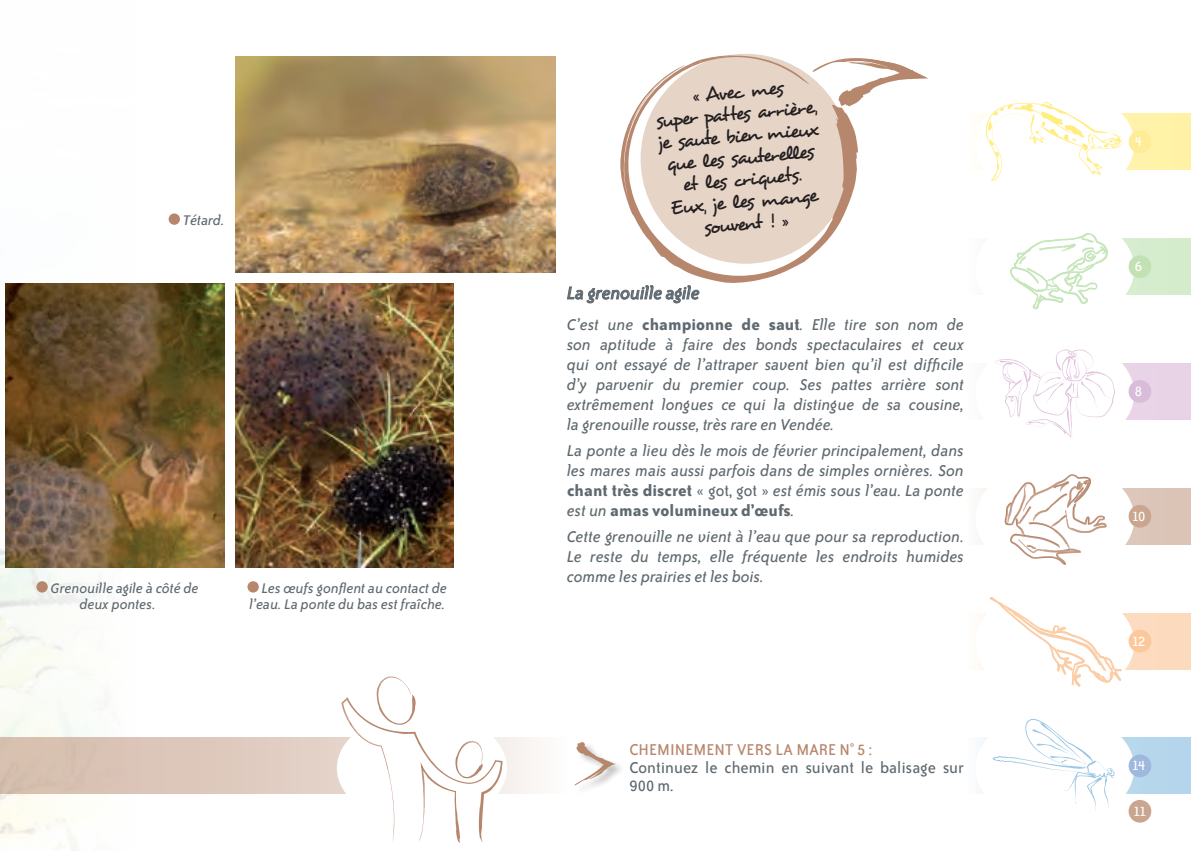
<style>
.page{position:relative;width:1191px;height:851px;background:#fff}
.page>*{position:absolute;margin:0;border:0;box-sizing:border-box;transform-origin:0 0}
.t1{font:20px/22px "Desyrel";color:#231f20;text-align:center}
.t2{font:italic 20px "Bailey Sans ITC";color:#5f696f}
.t3{font:italic 18px/20px "Bailey Sans ITC";color:#5f696f;text-align:justify}
.t4{font:18px/18px "Bailey Sans ITC";color:#5f696f}
.t5{font:18px "Bailey Sans ITC";color:#b7876d}
.t6{font:italic 16px/16px "Bailey Sans ITC";color:#5f696f}
.t7{font:16px "Bailey Sans ITC";letter-spacing:-.055em;color:#fff}
.s1{font-weight:700;font-style:normal}
.s2{font-style:normal}
</style>
<div class="page">
<img style="left:0;top:56px;width:454px;height:794px">
<svg style="left:574px;top:742px;width:41px;height:43px"></svg>
<div style="left:978px;top:113px;width:213px;height:57px;background:#fff3a8"></div>
<div style="left:975px;top:87px;width:159px;height:114px;background:#fff;border-radius:50%"></div>
<svg style="left:985px;top:102px;width:138px;height:79px"></svg>
<div style="left:980px;top:488px;width:211px;height:56px;background:#dbc4b8"></div>
<div style="left:975px;top:461px;width:159px;height:114px;background:#fff;border-radius:50%"></div>
<svg style="left:1004px;top:474px;width:102px;height:91px"></svg>
<div style="left:1128px;top:505px;width:23px;height:22px;background:#caa690;border-radius:50%"></div>
<img style="left:235px;top:57px;width:321px;height:215px">
<svg style="left:620px;top:55px;width:238px;height:228px;fill:#e6d4c7"></svg>
<svg style="left:812px;top:58px;width:116px;height:48px"></svg>
<svg style="left:567px;top:282px;width:133px;height:22px"></svg>
<img style="left:6px;top:283px;width:218px;height:284px">
<img style="left:235px;top:283px;width:219px;height:284px">
<div style="left:1128px;top:799px;width:23px;height:23px;background:#caa690;border-radius:50%"></div>
<svg style="left:0;top:737px;width:537px;height:57px;background:#dfcbbf"></svg>
<svg style="left:341px;top:676px;width:161px;height:166px"></svg>
<div style="left:169px;top:213px;width:11px;height:12px;background:#b7876d;border-radius:50%"></div>
<div style="left:1122px;top:238px;width:69px;height:57px;background:#d5eccd"></div>
<div style="left:975px;top:212px;width:159px;height:113px;background:#fff;border-radius:50%"></div>
<svg style="left:1010px;top:233px;width:97px;height:76px"></svg>
<div style="left:982px;top:613px;width:209px;height:56px;background:#fcdabe"></div>
<div style="left:975px;top:586px;width:159px;height:114px;background:#fff;border-radius:50%"></div>
<svg style="left:990px;top:597px;width:131px;height:89px"></svg>
<div style="left:980px;top:737px;width:211px;height:57px;background:#b5d6eb"></div>
<div style="left:975px;top:711px;width:159px;height:113px;background:#fff;border-radius:50%"></div>
<svg style="left:992px;top:718px;width:122px;height:93px"></svg>
<div style="left:1128px;top:754px;width:23px;height:23px;background:#9fb8df;border-radius:50%"></div>
<div style="left:1128px;top:130px;width:23px;height:23px;background:#ffec96;border-radius:50%"></div>
<div style="left:1128px;top:629px;width:23px;height:23px;background:#fcc89b;border-radius:50%"></div>
<div style="left:1128px;top:255px;width:23px;height:23px;background:#c4e1b5;border-radius:50%"></div>
<div style="left:1122px;top:363px;width:69px;height:57px;background:#e8d3e6"></div>
<div style="left:975px;top:337px;width:159px;height:113px;background:#fff;border-radius:50%"></div>
<svg style="left:995px;top:349px;width:120px;height:89px"></svg>
<div style="left:1128px;top:380px;width:23px;height:23px;background:#d9bcd9;border-radius:50%"></div>
<div style="left:36px;top:581px;width:12px;height:11px;background:#b7876d;border-radius:50%"></div>
<div style="left:247px;top:581px;width:12px;height:11px;background:#b7876d;border-radius:50%"></div>
<p class="t6" style="left:183px;top:212px;width:43px">Tétard.</p>
<p class="t6" style="left:80px;top:579px;width:121px;text-indent:-29px">Grenouille agile à côté de deux pontes.</p>
<p class="t6" style="left:249px;top:579px;width:199px;text-align:right">Les œufs gonflent au contact de l’eau. La ponte du bas est fraîche.</p>
<p class="t1" style="left:653px;top:88px;width:163px;rotate:-5deg">« Avec mes<br>super pattes arrière, je saute bien mieux que les sauterelles et les criquets.<br>Eux, je les mange souvent ! »</p>
<p class="t2" style="left:567px;top:282px;width:134px">La grenouille agile</p>
<p class="t3" style="left:567px;top:315px;width:398px">C’est une <span class="s1">championne de saut</span>. Elle tire son nom de son aptitude à faire des bonds spectaculaires et ceux qui ont essayé de l’attraper savent bien qu’il est difficile d’y parvenir du premier coup. Ses pattes arrière sont extrêmement longues ce qui la distingue de sa cousine, la grenouille rousse, très rare en Vendée.</p>
<p class="t3" style="left:567px;top:440px;width:398px">La ponte a lieu dès le mois de février principalement, dans les mares mais aussi parfois dans de simples ornières. Son <span class="s1">chant très discret</span> <span class="s2">« got, got »</span> est émis sous l’eau. La ponte est un <span class="s1">amas volumineux d’œufs</span>.</p>
<p class="t3" style="left:567px;top:526px;width:398px">Cette grenouille ne vient à l’eau que pour sa reproduction.<br>Le reste du temps, elle fréquente les endroits humides comme les prairies et les bois.</p>
<p class="t5" style="left:629px;top:739px;width:244px">CHEMINEMENT VERS LA MARE N° 5 :</p>
<p class="t4" style="left:629px;top:758px;width:336px">Continuez le chemin en suivant le balisage sur<br>900 m.</p>
<p class="t7" style="left:1135px;top:133px;width:9px">4</p>
<p class="t7" style="left:1135px;top:258px;width:9px">6</p>
<p class="t7" style="left:1135px;top:382px;width:9px">8</p>
<p class="t7" style="left:1131px;top:507px;width:15px">10</p>
<p class="t7" style="left:1131px;top:632px;width:15px">12</p>
<p class="t7" style="left:1131px;top:757px;width:15px">14</p>
<p class="t7" style="left:1133px;top:802px;width:15px">11</p>
</div>
